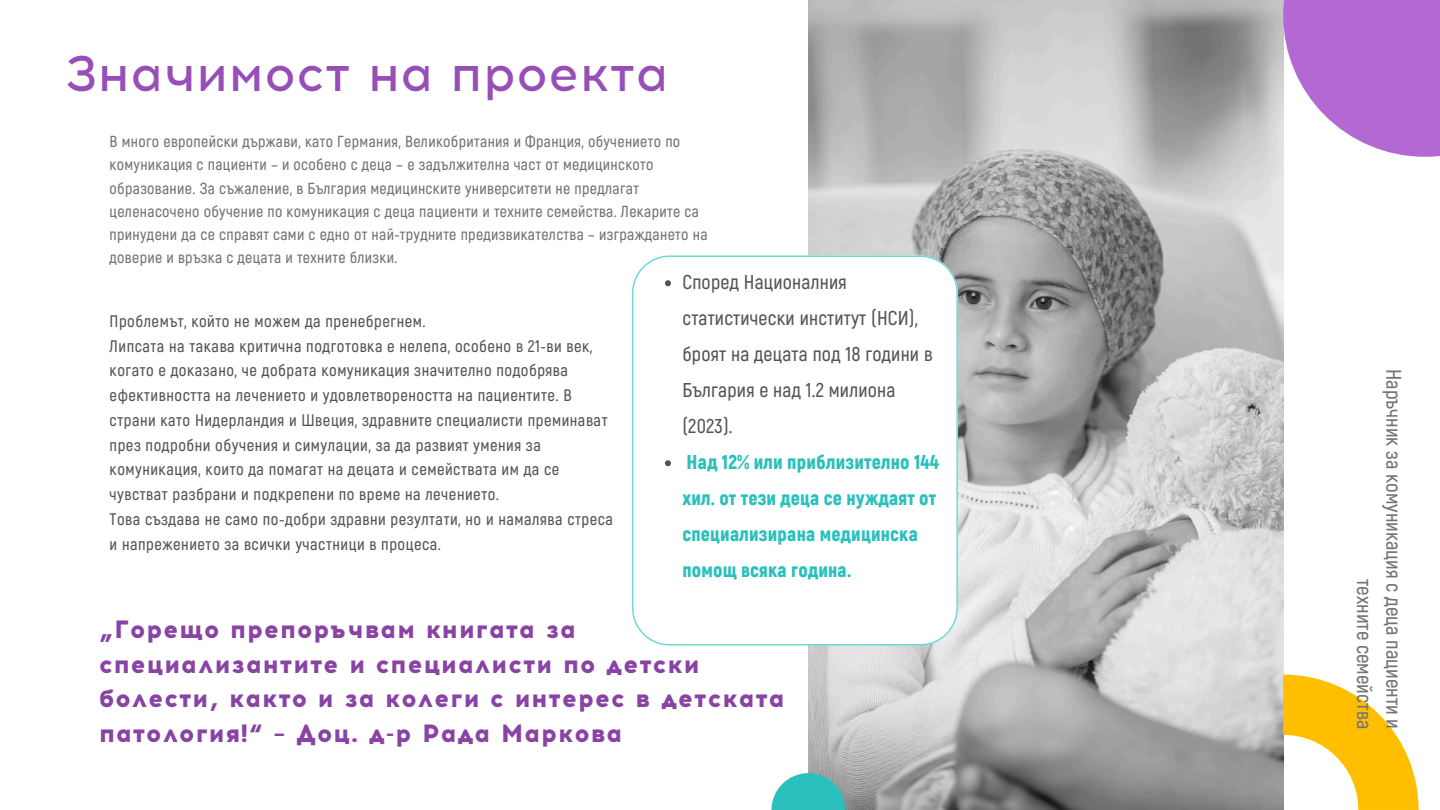
<style>
.page{position:relative;width:1440px;height:810px;background:#fff}
.page>*{position:absolute;margin:0;border:0;box-sizing:border-box;transform-origin:0 0}
.t1{font:500 50px "Acrom";letter-spacing:.01em;color:#984eb7}
.t2{font:800 25px/34.5px "Acrom";letter-spacing:.04em;color:#8843a4}
.t3{font:600 21px/29.2px "Akrobat";color:#737373;text-align:right}
.t4{font:600 20px/36px "Akrobat";letter-spacing:.01em;color:#545454}
.t5{font:900 20px/36px "Akrobat";letter-spacing:.01em;color:#2ac0bc}
.t6{font:600 16.7px/24.8px "Akrobat";letter-spacing:.03em;color:#545454}
.t7{font:600 16px/23.2px "Akrobat";letter-spacing:.02em;color:#737373}
</style>
<div class="page">
<img style="left:808px;top:0;width:475px;height:810px">
<svg style="left:771px;top:773px;width:74px;height:37px;background:#4ec3c0"></svg>
<svg style="left:1283px;top:0;width:157px;height:157px;fill:#b468d3"></svg>
<svg style="left:1283px;top:675px;width:136px;height:135px"></svg>
<svg style="left:632px;top:256px;width:326px;height:390px"></svg>
<svg style="left:665px;top:280px;width:6px;height:6px"></svg>
<svg style="left:665px;top:460px;width:6px;height:6px"></svg>
<p class="t1" style="left:66px;top:43px;width:604px">Значимост на проекта</p>
<h1 class="t7" style="left:110px;top:130px;width:599px">В много европейски държави, като Германия, Великобритания и Франция, обучението по комуникация с пациенти – и особено с деца – е задължителна част от медицинското образование. За съжаление, в България медицинските университети не предлагат целенасочено обучение по комуникация с деца пациенти и техните семейства. Лекарите са принудени да се справят сами с едно от най-трудните предизвикателства – изграждането на доверие и връзка с децата и техните близки.</h1>
<p class="t4" style="left:682px;top:265px;width:252px">Според Националния статистически институт (НСИ), броят на децата под 18 години в<br>България е над 1.2 милиона (2023).</p>
<p class="t5" style="left:682px;top:445px;width:258px">Над 12% или приблизително 144 хил. от тези деца се нуждаят от специализирана медицинска помощ всяка година.</p>
<p class="t6" style="left:110px;top:309px;width:318px">Проблемът, който не можем да пренебрегнем.</p>
<h2 class="t6" style="left:110px;top:334px;width:499px">Липсата на такава критична подготовка е нелепа, особено в 21-ви век, когато е доказано, че добрата комуникация значително подобрява ефективността на лечението и удовлетвореността на пациентите. В страни като Нидерландия и Швеция, здравните специалисти преминават през подробни обучения и симулации, за да развият умения за комуникация, които да помагат на децата и семействата им да се чувстват разбрани и подкрепени по време на лечението.</h2>
<h3 class="t6" style="left:110px;top:507px;width:505px">Това създава не само по-добри здравни резултати, но и намалява стреса и напрежението за всички участници в процеса.</h3>
<p class="t2" style="left:99px;top:612px;width:687px">„Горещо препоръчвам книгата за специализантите и специалисти по детски болести, както и за колеги с интерес в детската патология!“ – Доц. д-р Рада Маркова</p>
<p class="t3" style="left:1407px;top:369px;width:362px;rotate:90deg">Наръчник за комуникация с деца пациенти и техните семейства</p>
</div>
